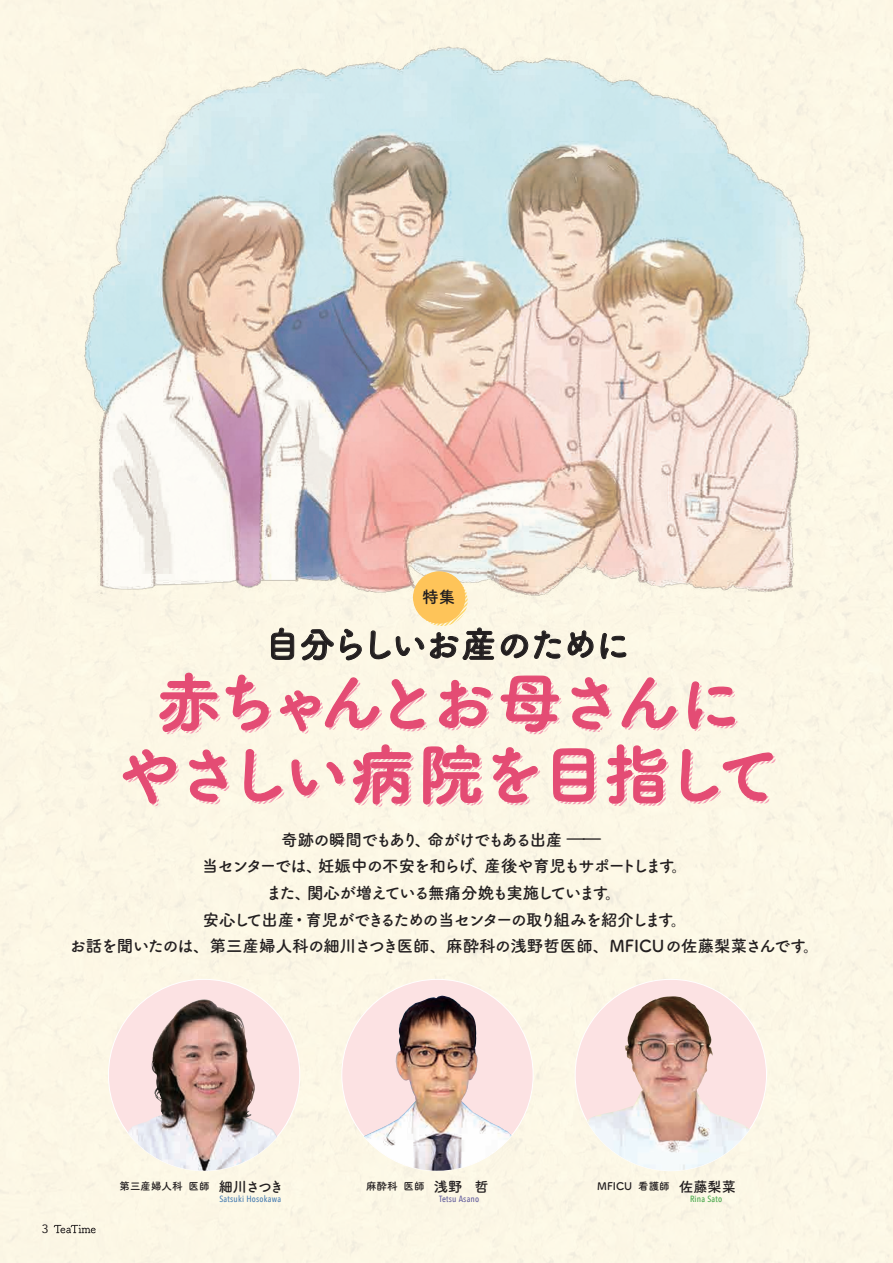
<style>
.page{position:relative;width:893px;height:1263px;background:#fcf7e5}
.page>*{position:absolute;margin:0;border:0;box-sizing:border-box;transform-origin:0 0}
.t1{font:66px/72.3px "Tsuku A Rd Gothic Std B";letter-spacing:-.115em;color:#e44c74;text-align:center}
.t2{font:36px "Tsuku A Rd Gothic Std B";letter-spacing:-.09em;color:#231f20}
.t3{font:16.65px "Tsuku A Rd Gothic Std B";color:#231f20}
.t4{font:16.5px "Tsuku A Rd Gothic Std B";color:#231f20}
.t5{font:16.5px "Tsuku A Rd Gothic Std B";letter-spacing:-.06em;color:#231f20}
.t6{font:16.5px "Tsuku A Rd Gothic Std B";letter-spacing:-.115em;color:#231f20}
.t7{font:16.5px "Tsuku A Rd Gothic Std B";letter-spacing:-.09em;color:#231f20}
.t8{font:16.5px "Tsuku A Rd Gothic Std B";letter-spacing:-.13em;color:#231f20}
.t9{font:16.5px "Tsuku A Rd Gothic Std B";letter-spacing:-.105em;color:#231f20}
.t10{font:16.5px "Tsuku A Rd Gothic Std B";letter-spacing:-.12em;color:#231f20}
.t11{font:14.25px "Tsuku A Rd Gothic Std B";color:#231f20}
.t12{font:12.3px "Tsuku A Rd Gothic Std B";color:#231f20;scale:1.33 1}
.t13{font:12px "Avenir";color:#231f20}
.t14{font:10.5px "Tsuku A Rd Gothic Std B";color:#231f20}
.t15{font:500 9px "Avenir Next Condensed";letter-spacing:.025em;color:#497eb2}
.t16{font:500 9px "Avenir Next Condensed";letter-spacing:.025em;color:#645e9d}
.t17{font:500 9px "Avenir Next Condensed";letter-spacing:.025em;color:#45a748}
</style>
<div class="page">
<img style="left:59px;top:21px;width:791px;height:602px">
<svg style="left:54px;top:1225px;width:42px;height:8px"></svg>
<div style="left:108px;top:979px;width:192px;height:192px;background:#fce2e3;border-radius:50%"></div>
<div style="left:342px;top:979px;width:191px;height:192px;background:#fce2e3;border-radius:50%"></div>
<img style="left:128px;top:1000px;width:149px;height:171px">
<div style="left:575px;top:979px;width:191px;height:192px;background:#fce2e3;border-radius:50%"></div>
<img style="left:587px;top:996px;width:163px;height:175px">
<img style="left:364px;top:995px;width:147px;height:176px">
<svg style="left:271px;top:627px;width:23px;height:33px"></svg>
<svg style="left:301px;top:629px;width:33px;height:31px"></svg>
<svg style="left:340px;top:617px;width:154px;height:44px"></svg>
<svg style="left:500px;top:630px;width:127px;height:29px"></svg>
<svg style="left:122px;top:672px;width:653px;height:145px"></svg>
<svg style="left:417px;top:575px;width:51px;height:51px"></svg>
<div style="left:414px;top:572px;width:51px;height:51px;background:#fec459;border-radius:50%"></div>
<div style="left:413px;top:571px;width:52px;height:53px;border:1px solid #fec459;border-radius:50%"></div>
<p class="t3" style="left:422px;top:584px;width:35px">特集</p>
<h2 class="t2" style="left:264px;top:616px;width:368px">自分らしいお産のために</h2>
<h1 class="t1" style="left:115px;top:662px;width:667px">赤ちゃんとお母さんにやさしい病院を目指して</h1>
<p class="t5" style="left:281px;top:827px;width:138px">奇跡の瞬間でもあり</p>
<p class="t5" style="left:415px;top:827px;width:18px">、</p>
<p class="t9" style="left:428px;top:827px;width:137px">命がけでもある出産</p>
<p class="t12" style="left:567px;top:828px;width:26px">̶̶</p>
<p class="t5" style="left:318px;top:853px;width:172px">妊娠中の不安を和らげ、</p>
<p class="t10" style="left:202px;top:853px;width:122px">当センターでは、</p>
<p class="t8" style="left:484px;top:853px;width:192px">産後や育児もサポートします</p>
<p class="t5" style="left:672px;top:853px;width:18px">。</p>
<p class="t5" style="left:266px;top:880px;width:47px">また、</p>
<p class="t7" style="left:307px;top:880px;width:303px">関心が増えている無痛分娩も実施しています</p>
<p class="t5" style="left:605px;top:880px;width:18px">。</p>
<p class="t6" style="left:291px;top:907px;width:384px">・育児ができるための当センターの取り組みを紹介します</p>
<p class="t5" style="left:203px;top:907px;width:93px">安心して出産</p>
<p class="t5" style="left:671px;top:907px;width:18px">。</p>
<p class="t4" style="left:69px;top:933px;width:738px">お話を聞いたのは、第三産婦人科の細川さつき医師、麻酔科の浅野哲医師、MFICUの佐藤梨菜さんです</p>
<p class="t5" style="left:803px;top:933px;width:18px">。</p>
<p class="t13" style="left:42px;top:1219px;width:8px">3</p>
<p class="t14" style="left:120px;top:1178px;width:64px">第三産婦人科</p>
<p class="t14" style="left:189px;top:1178px;width:23px">医師</p>
<p class="t11" style="left:219px;top:1175px;width:66px">細川さつき</p>
<p class="t15" style="left:219px;top:1193px;width:63px">Satsuki Hosokawa</p>
<p class="t14" style="left:366px;top:1178px;width:33px">麻酔科</p>
<p class="t14" style="left:403px;top:1178px;width:22px">医師</p>
<p class="t11" style="left:434px;top:1175px;width:30px">浅野</p>
<p class="t11" style="left:474px;top:1175px;width:16px">哲</p>
<p class="t16" style="left:439px;top:1193px;width:42px">Tetsu Asano</p>
<p class="t14" style="left:638px;top:1178px;width:33px">看護師</p>
<p class="t14" style="left:597px;top:1178px;width:37px">MFICU</p>
<p class="t11" style="left:679px;top:1175px;width:58px">佐藤梨菜</p>
<p class="t17" style="left:690px;top:1193px;width:34px">Rina Sato</p>
</div>
